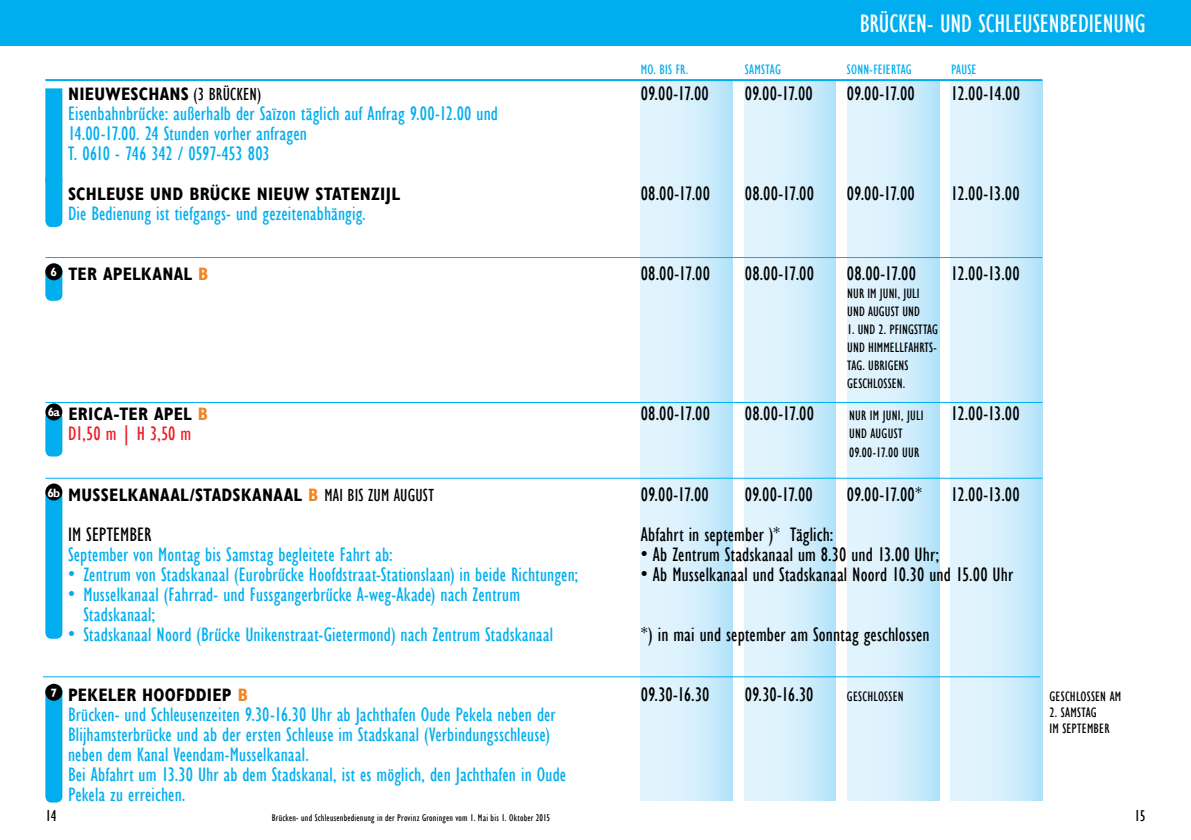
<style>
.page{position:relative;width:1191px;height:840px;background:#fff}
.page>*{position:absolute;margin:0;border:0;box-sizing:border-box;transform-origin:0 0}
.t1{font:26px "Gill Sans Condensed";letter-spacing:-.005em;color:#fff}
.t2{font:20px/20px "Gill Sans Condensed";letter-spacing:.005em;color:#00aeef}
.t3{font:20px "Gill Sans Condensed";letter-spacing:.01em;color:#000}
.t4{font:20px "Gill Sans Condensed";color:#ed1d24}
.t5{font:700 18px "Gill Sans Condensed";letter-spacing:.015em;color:#000}
.t6{font:16px "Gill Sans Condensed";color:#000}
.t7{font:14px/18px "Gill Sans Condensed";letter-spacing:.01em;color:#000}
.t8{font:14px "Gill Sans Condensed";letter-spacing:.015em;color:#00aeef}
.t9{font:10px "Gill Sans Condensed";letter-spacing:.025em;color:#000}
.s1{font-weight:400}
.s2{color:#f58220}
</style>
<div class="page">
<div style="left:45px;top:173px;width:17px;height:54px;background:#00aeef;border-radius:6px"></div>
<div style="left:45px;top:489px;width:17px;height:149px;background:#00aeef;border-radius:6px"></div>
<div style="left:45px;top:411px;width:17px;height:45px;background:#00aeef;border-radius:6px"></div>
<div style="left:45px;top:265px;width:17px;height:35px;background:#00aeef;border-radius:6px"></div>
<div style="left:45px;top:684px;width:17px;height:118px;background:#00aeef;border-radius:6px"></div>
<div style="left:45px;top:88px;width:17px;height:104px;background:#00aeef"></div>
<div style="left:595px;top:0;width:596px;height:45px;background:#00aeef"></div>
<div style="left:0;top:0;width:595px;height:45px;background:#00aeef"></div>
<div style="left:641px;top:80px;width:91px;height:720px;background:linear-gradient(to right,#ebf7fe,#bde6fb)"></div>
<div style="left:744px;top:80px;width:92px;height:720px;background:linear-gradient(to right,#ebf7fe,#bce6fb)"></div>
<div style="left:847px;top:80px;width:92px;height:720px;background:linear-gradient(to right,#ebf7fe,#bce6fb)"></div>
<div style="left:950px;top:80px;width:92px;height:720px;background:linear-gradient(to right,#ebf7fe,#bce6fb)"></div>
<div style="left:45px;top:263px;width:17px;height:17px;background:#000;border-radius:50%"></div>
<div style="left:45px;top:403px;width:17px;height:17px;background:#000;border-radius:50%"></div>
<div style="left:45px;top:483px;width:17px;height:17px;background:#000;border-radius:50%"></div>
<div style="left:45px;top:683px;width:17px;height:17px;background:#000;border-radius:50%"></div>
<hr style="left:45px;top:79px;width:997px;height:2px;background:#00aeef">
<hr style="left:45px;top:257px;width:997px;height:1px;background:#00aeef">
<hr style="left:43px;top:676px;width:997px;height:1px;background:#00aeef">
<hr style="left:45px;top:402px;width:997px;height:1px;background:#00aeef">
<hr style="left:45px;top:477px;width:997px;height:1px;background:#00aeef">
<h1 class="t1" style="left:859px;top:9px;width:287px">BRÜCKEN- UND SCHLEUSENBEDIENUNG</h1>
<p class="t5" style="left:68px;top:83px;width:195px">NIEUWESCHANS <span class="s1">(3 BRÜCKEN)</span></p>
<p class="t2" style="left:68px;top:104px;width:431px">Eisenbahnbrűcke: außerhalb der Saïzon täglich auf Anfrag 9.00-12.00 und<br>14.00-17.00. 24 Stunden vorher anfragen<br>T. 0610 - 746 342 / 0597-453 803</p>
<p class="t5" style="left:68px;top:183px;width:333px">SCHLEUSE UND BRÜCKE NIEUW STATENZIJL</p>
<p class="t2" style="left:68px;top:204px;width:299px">Die Bedienung ist tiefgangs- und gezeitenabhängig.</p>
<p class="t5" style="left:51px;top:263px;width:159px"><sup>6</sup> TER APELKANAL <span class="s2">B</span></p>
<p class="t5" style="left:48px;top:403px;width:162px"><sup>6a</sup> ERICA-TER APEL <span class="s2">B</span></p>
<p class="t4" style="left:68px;top:423px;width:125px">D1,50 m | H 3,50 m</p>
<p class="t5" style="left:47px;top:483px;width:388px"><sup>6b</sup> MUSSELKANAAL/STADSKANAAL <span class="s2">B</span> <span class="s1">MAI BIS ZUM AUGUST</span></p>
<p class="t3" style="left:68px;top:523px;width:85px">IM SEPTEMBER</p>
<p class="t2" style="left:68px;top:544px;width:326px">September von Montag bis Samstag begleitete Fahrt ab:</p>
<p class="t2" style="left:68px;top:564px;width:512px">• Zentrum von Stadskanaal (Eurobrűcke Hoofdstraat-Stationslaan) in beide Richtungen;</p>
<p class="t2" style="left:83px;top:584px;width:438px;text-indent:-15px">• Musselkanaal (Fahrrad- und Fussgangerbrűcke A-weg-Akade) nach Zentrum<br>Stadskanaal;</p>
<p class="t2" style="left:68px;top:624px;width:486px">• Stadskanaal Noord (Brűcke Unikenstraat-Gietermond) nach Zentrum Stadskanaal</p>
<p class="t5" style="left:51px;top:683px;width:199px"><sup>7</sup> PEKELER HOOFDDIEP <span class="s2">B</span></p>
<p class="t2" style="left:68px;top:704px;width:499px">Brücken- und Schleusenzeiten 9.30-16.30 Uhr ab Jachthafen Oude Pekela neben der Blijhamsterbrücke und ab der ersten Schleuse im Stadskanal (Verbindungsschleuse) neben dem Kanal Veendam-Musselkanaal.<br>Bei Abfahrt um 13.30 Uhr ab dem Stadskanal, ist es möglich, den Jachthafen in Oude Pekela zu erreichen.</p>
<p class="t8" style="left:641px;top:61px;width:49px">MO. BIS FR.</p>
<p class="t8" style="left:745px;top:61px;width:37px">SAMSTAG</p>
<p class="t8" style="left:847px;top:61px;width:66px">SONN-FEIERTAG</p>
<p class="t8" style="left:951px;top:61px;width:27px">PAUSE</p>
<p class="t3" style="left:641px;top:83px;width:69px">09.00-17.00</p>
<p class="t3" style="left:745px;top:83px;width:69px">09.00-17.00</p>
<p class="t3" style="left:847px;top:83px;width:69px">09.00-17.00</p>
<p class="t3" style="left:951px;top:83px;width:71px">12.00-14.00</p>
<p class="t3" style="left:641px;top:183px;width:71px">08.00-17.00</p>
<p class="t3" style="left:745px;top:183px;width:71px">08.00-17.00</p>
<p class="t3" style="left:847px;top:183px;width:69px">09.00-17.00</p>
<p class="t3" style="left:951px;top:183px;width:70px">12.00-13.00</p>
<p class="t3" style="left:641px;top:263px;width:71px">08.00-17.00</p>
<p class="t3" style="left:745px;top:263px;width:71px">08.00-17.00</p>
<p class="t3" style="left:847px;top:263px;width:71px">08.00-17.00</p>
<p class="t3" style="left:951px;top:263px;width:70px">12.00-13.00</p>
<p class="t7" style="left:847px;top:284px;width:74px">NUR IM JUNI, JULI<br>UND AUGUST UND</p>
<p class="t7" style="left:847px;top:320px;width:92px">1. UND 2. PFINGSTTAG<br>UND HIMMELLFAHRTS-<br>TAG. UBRIGENS<br>GESCHLOSSEN.</p>
<p class="t3" style="left:641px;top:403px;width:71px">08.00-17.00</p>
<p class="t3" style="left:745px;top:403px;width:71px">08.00-17.00</p>
<p class="t3" style="left:951px;top:403px;width:70px">12.00-13.00</p>
<p class="t7" style="left:849px;top:407px;width:76px">NUR IM JUNI, JULI<br>UND AUGUST<br>09.00-17.00 UUR</p>
<p class="t3" style="left:641px;top:483px;width:69px">09.00-17.00</p>
<p class="t3" style="left:745px;top:483px;width:69px">09.00-17.00</p>
<p class="t3" style="left:847px;top:483px;width:77px">09.00-17.00*</p>
<p class="t3" style="left:951px;top:483px;width:70px">12.00-13.00</p>
<p class="t3" style="left:641px;top:523px;width:194px">Abfahrt in september )* Täglich:</p>
<p class="t3" style="left:641px;top:543px;width:300px">• Ab Zentrum Stadskanaal um 8.30 und 13.00 Uhr;</p>
<p class="t3" style="left:641px;top:563px;width:374px">• Ab Musselkanaal und Stadskanaal Noord 10.30 und 15.00 Uhr</p>
<p class="t3" style="left:641px;top:623px;width:290px">*) in mai und september am Sonntag geschlossen</p>
<p class="t3" style="left:641px;top:683px;width:70px">09.30-16.30</p>
<p class="t3" style="left:745px;top:683px;width:70px">09.30-16.30</p>
<p class="t7" style="left:847px;top:687px;width:58px">GESCHLOSSEN</p>
<p class="t7" style="left:1049px;top:687px;width:73px">GESCHLOSSEN AM</p>
<p class="t7" style="left:1049px;top:704px;width:61px;line-height:16px">2. SAMSTAG<br>IM SEPTEMBER</p>
<p class="t6" style="left:45px;top:806px;width:13px">14</p>
<p class="t6" style="left:1134px;top:806px;width:13px">15</p>
<p class="t9" style="left:272px;top:811px;width:280px">Brücken- und Schleusenbedienung in der Provinz Groningen vom 1. Mai bis 1. Oktober 2015</p>
</div>
